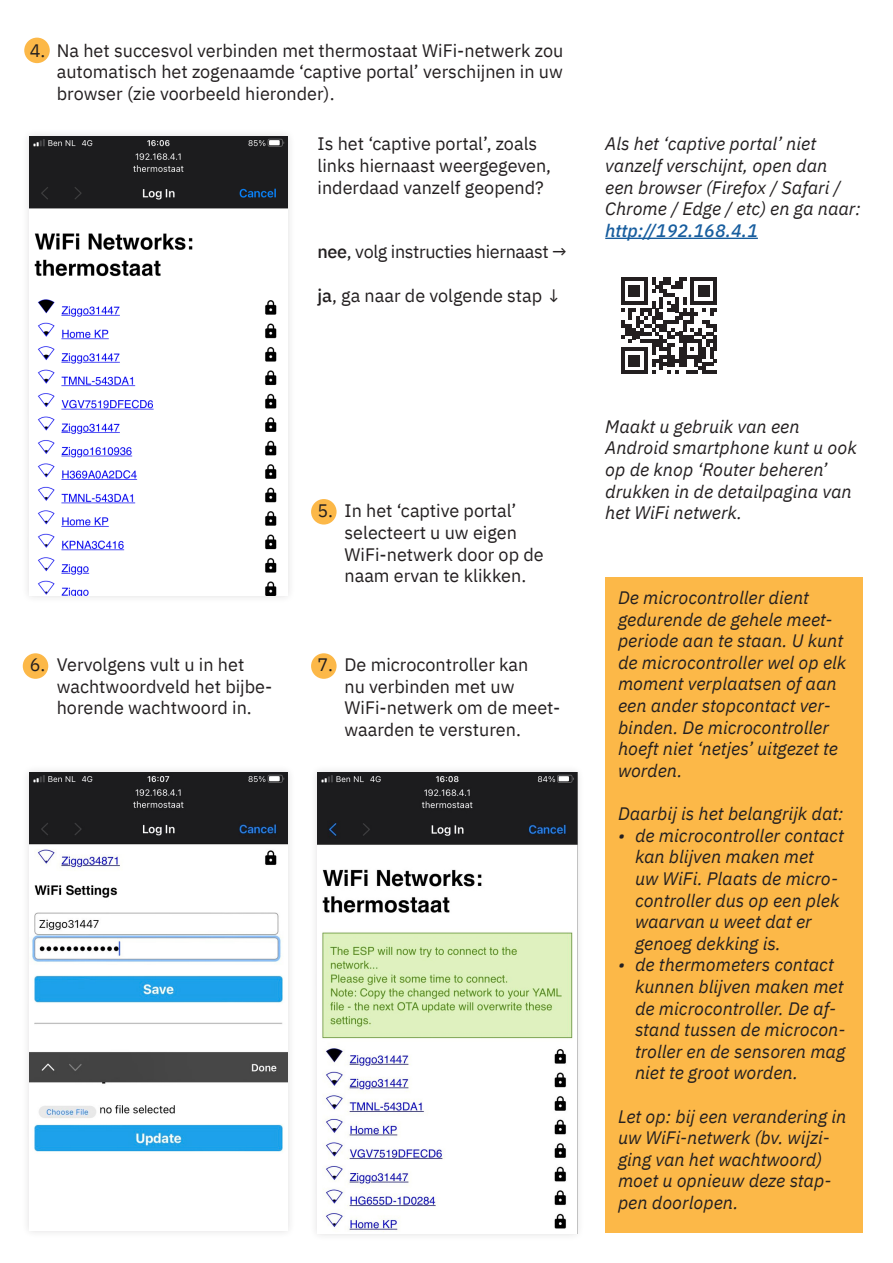
<style>
.page{position:relative;width:893px;height:1263px;background:#fff}
.page>*{position:absolute;margin:0;border:0;box-sizing:border-box;transform-origin:0 0}
.t1{font:italic 18px/21.6px "IBM Plex Sans";color:#231f20}
.t2{font:18px/21.6px "IBM Plex Sans";color:#231f20}
.t3{font:18px "IBM Plex Sans";letter-spacing:-.02em;color:#231f20}
.s1{font-weight:500}
.s2{font-weight:500;color:#175d9e}
</style>
<div class="page">
<div style="left:311px;top:499px;width:26px;height:25px;background:#fcb848;border-radius:50%"></div>
<div style="left:24px;top:38px;width:26px;height:25px;background:#fcb848;border-radius:50%"></div>
<div style="left:23px;top:653px;width:25px;height:26px;background:#fcb848;border-radius:50%"></div>
<div style="left:311px;top:653px;width:26px;height:26px;background:#fcb848;border-radius:50%"></div>
<div style="left:22px;top:128px;width:274px;height:475px;background:#f9f9f9"></div>
<img style="left:30px;top:136px;width:258px;height:459px">
<div style="left:22px;top:764px;width:274px;height:475px;background:#231f20;opacity:.15"></div>
<img style="left:30px;top:772px;width:258px;height:380px">
<div style="left:309px;top:764px;width:276px;height:477px;background:#f9f9f9"></div>
<img style="left:317px;top:772px;width:260px;height:458px">
<div style="left:605px;top:577px;width:258px;height:656px;background:#fcb848"></div>
<hr style="left:605px;top:238px;width:153px;height:1px;background:#175d9e">
<svg style="left:621px;top:277px;width:96px;height:97px"></svg>
<p class="t2" style="left:57px;top:38px;width:508px;text-align:justify;text-indent:-27px">4. Na het succesvol verbinden met thermostaat WiFi-netwerk zou automatisch het zogenaamde ‘captive portal’ verschijnen in uw browser (zie voorbeeld hieronder).</p>
<p class="t2" style="left:317px;top:132px;width:235px">Is het ‘captive portal’, zoals links hiernaast weergegeven, inderdaad vanzelf geopend?</p>
<p class="t3" style="left:317px;top:238px;width:251px"><span class="s1">nee</span>, volg instructies hiernaast →</p>
<p class="t2" style="left:317px;top:283px;width:245px"><span class="s1">ja</span>, ga naar de volgende stap ↓</p>
<p class="t1" style="left:605px;top:132px;width:257px">Als het ‘captive portal’ niet vanzelf verschijnt, open dan<br>een browser (Firefox / Safari /<br>Chrome / Edge / etc) en ga naar: <span class="s2">http://192.168.4.1</span></p>
<p class="t2" style="left:344px;top:499px;width:201px;text-indent:-27px">5. In het ‘captive portal’ selecteert u uw eigen<br>WiFi-netwerk door op de naam ervan te klikken.</p>
<p class="t2" style="left:57px;top:652px;width:217px;text-indent:-27px">6. Vervolgens vult u in het wachtwoordveld het bijbe&shy;horende wachtwoord in.</p>
<p class="t2" style="left:344px;top:652px;width:217px;text-indent:-27px">7. De microcontroller kan<br>nu verbinden met uw<br>WiFi-netwerk om de meet&shy;waarden te versturen.</p>
<p class="t1" style="left:605px;top:414px;width:253px">Maakt u gebruik van een<br>Android smartphone kunt u ook op de knop ‘Router beheren’ drukken in de detailpagina van het WiFi netwerk.</p>
<p class="t1" style="left:618px;top:585px;width:230px">De microcontroller dient gedurende de gehele meet&shy;periode aan te staan. U kunt de microcontroller wel op elk moment verplaatsen of aan een ander stopcontact ver&shy;binden. De microcontroller hoeft niet ‘netjes’ uitgezet te worden.</p>
<p class="t1" style="left:618px;top:801px;width:227px">Daarbij is het belangrijk dat:</p>
<p class="t1" style="left:635px;top:823px;width:210px;text-indent:-17px">• de microcontroller contact kan blijven maken met<br>uw WiFi. Plaats de micro&shy;controller dus op een plek waarvan u weet dat er genoeg dekking is.</p>
<p class="t1" style="left:635px;top:953px;width:212px;text-indent:-17px">• de thermometers contact kunnen blijven maken met de microcontroller. De af&shy;stand tussen de microcon&shy;troller en de sensoren mag niet te groot worden.</p>
<p class="t1" style="left:618px;top:1104px;width:230px">Let op: bij een verandering in uw WiFi-netwerk (bv. wijzi&shy;ging van het wachtwoord) moet u opnieuw deze stap&shy;pen doorlopen.</p>
</div>
